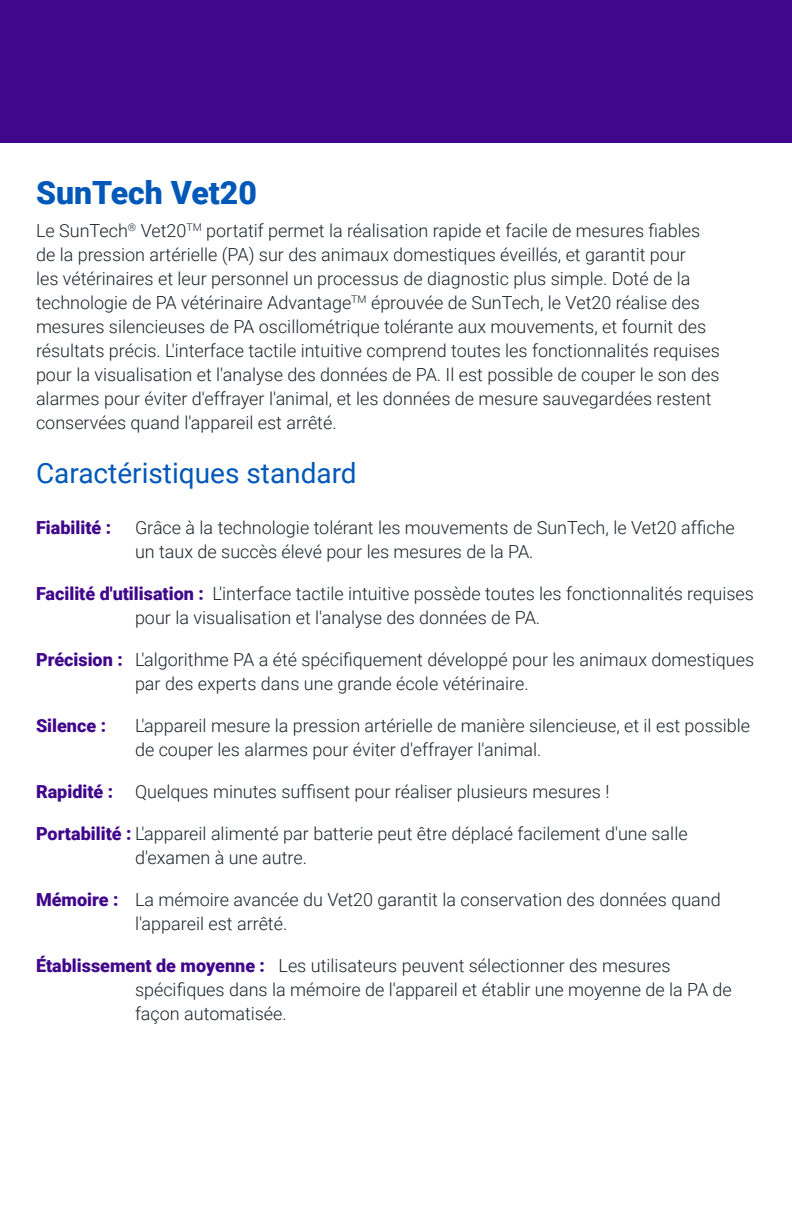
<style>
.page{position:relative;width:792px;height:1224px;background:#fff}
.page>*{position:absolute;margin:0;border:0;box-sizing:border-box;transform-origin:0 0}
.t1{font:900 32px "Roboto";color:#0058b8}
.t2{font:28px "Roboto";color:#0058b8}
.t3{font:300 18px/24px "Roboto";color:#1b242b}
.t4{font:900 18px "Roboto";color:#40068b}
.s1{font-weight:900;color:#40068b}
</style>
<div class="page">
<div style="left:0;top:0;width:792px;height:142px;background:#40068b"></div>
<p class="t1" style="left:36px;top:170px;width:222px">SunTech Vet20</p>
<p class="t3" style="left:36px;top:218px;width:685px">Le SunTech<sup>®</sup> Vet20<sup>TM</sup> portatif permet la réalisation rapide et facile de mesures fiables de la pression artérielle (PA) sur des animaux domestiques éveillés, et garantit pour<br>les vétérinaires et leur personnel un processus de diagnostic plus simple. Doté de la technologie de PA vétérinaire Advantage<sup>TM</sup> éprouvée de SunTech, le Vet20 réalise des mesures silencieuses de PA oscillométrique tolérante aux mouvements, et fournit des résultats précis. L'interface tactile intuitive comprend toutes les fonctionnalités requises pour la visualisation et l'analyse des données de PA. Il est possible de couper le son des alarmes pour éviter d'effrayer l'animal, et les données de mesure sauvegardées restent conservées quand l'appareil est arrêté.</p>
<p class="t2" style="left:36px;top:453px;width:322px">Caractéristiques standard</p>
<p class="t4" style="left:36px;top:515px;width:77px">Fiabilité :</p>
<p class="t3" style="left:135px;top:515px;width:601px">Grâce à la technologie tolérant les mouvements de SunTech, le Vet20 affiche un taux de succès élevé pour les mesures de la PA.</p>
<p class="t3" style="left:135px;top:581px;width:620px;text-indent:-99px"><span class="s1">Facilité d'utilisation :</span> L'interface tactile intuitive possède toutes les fonctionnalités requises pour la visualisation et l'analyse des données de PA.</p>
<p class="t3" style="left:135px;top:647px;width:621px;text-indent:-99px"><span class="s1">Précision :</span> L'algorithme PA a été spécifiquement développé pour les animaux domestiques par des experts dans une grande école vétérinaire.</p>
<p class="t4" style="left:36px;top:713px;width:72px">Silence :</p>
<p class="t3" style="left:135px;top:713px;width:617px">L'appareil mesure la pression artérielle de manière silencieuse, et il est possible de couper les alarmes pour éviter d'effrayer l'animal.</p>
<p class="t3" style="left:36px;top:779px;width:575px"><span class="s1">Rapidité :</span> Quelques minutes suffisent pour réaliser plusieurs mesures !</p>
<p class="t3" style="left:135px;top:821px;width:554px;text-indent:-99px"><span class="s1">Portabilité :</span> L'appareil alimenté par batterie peut être déplacé facilement d'une salle d'examen à une autre.</p>
<p class="t3" style="left:135px;top:887px;width:587px;text-indent:-99px"><span class="s1">Mémoire :</span> La mémoire avancée du Vet20 garantit la conservation des données quand l'appareil est arrêté.</p>
<p class="t3" style="left:135px;top:953px;width:598px;text-indent:-99px"><span class="s1">Établissement de moyenne :</span> Les utilisateurs peuvent sélectionner des mesures spécifiques dans la mémoire de l'appareil et établir une moyenne de la PA de façon automatisée.</p>
</div>
